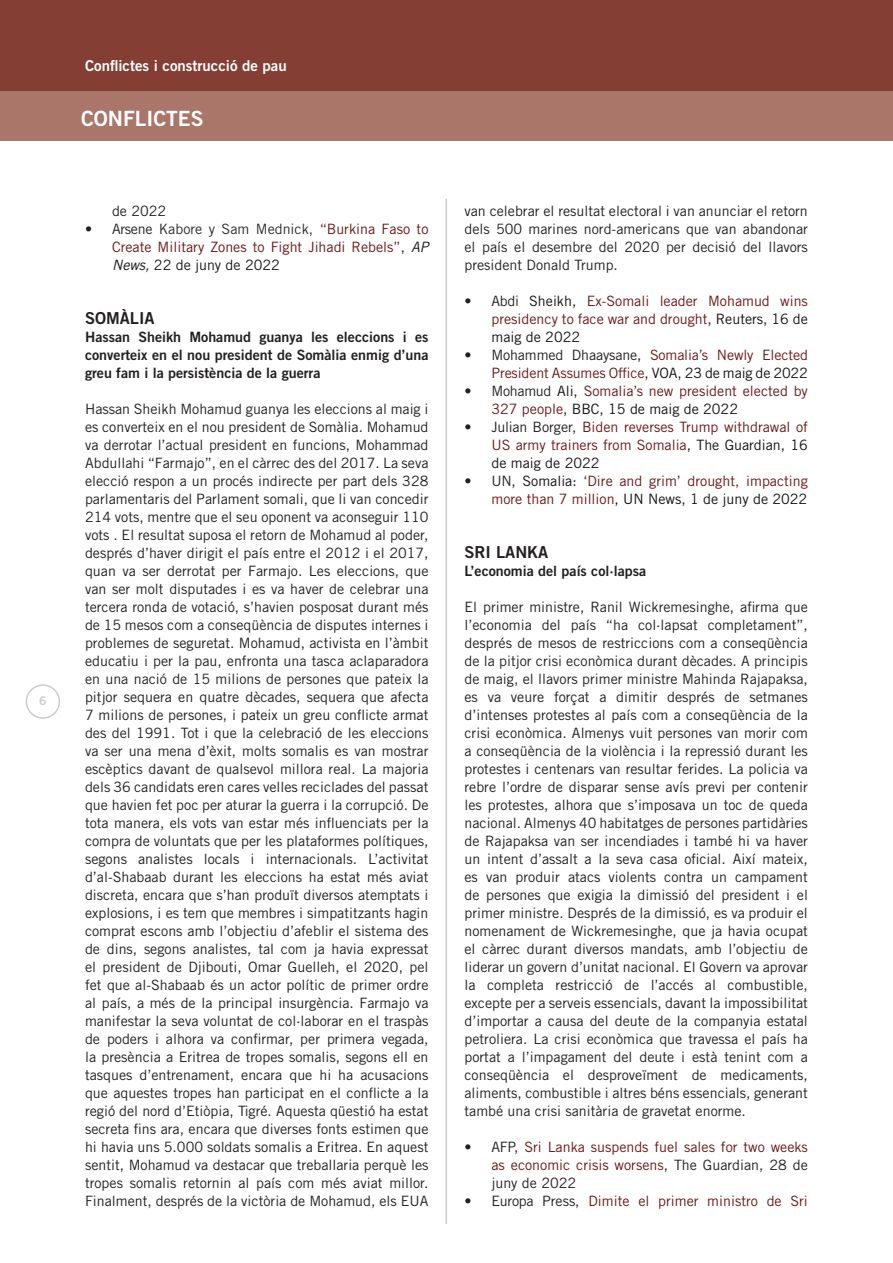
<style>
.page{position:relative;width:893px;height:1263px;background:#fff}
.page>*{position:absolute;margin:0;border:0;box-sizing:border-box;transform-origin:0 0}
.t1{font:21px "Trade Gothic LT Std Bd 2";color:#fff}
.t2{font:16.5px "Trade Gothic LT Std Bd 2";color:#231f20}
.t3{font:15px "Trade Gothic LT Std Bd 2";color:#fff}
.t4{font:14.25px/18px "Trade Gothic LT Std";color:#231f20;text-align:justify}
.t5{font:14.25px/18px "Trade Gothic LT Std";color:#6e1617;text-align:justify}
.t6{font:14.25px/18px "Trade Gothic LT Std Bd 2";color:#231f20;text-align:justify}
.t7{font:12px "Trade Gothic LT Std Bd 2";color:#ccc}
.s1{color:#231f20}
.s2{color:#2c2c2c}
.s3{color:#19161a}
.s4{font-style:italic;color:#19161a}
.s5{color:#121212}
</style>
<div class="page">
<div style="left:0;top:0;width:893px;height:91px;background:#843e34"></div>
<div style="left:0;top:91px;width:893px;height:49px;background:#aa7669"></div>
<div style="left:26px;top:684px;width:34px;height:35px;border:2px solid #ccc;border-radius:50%"></div>
<hr style="left:446px;top:199px;width:1px;height:1025px;background:#ccc">
<p class="t7" style="left:39px;top:693px;width:9px">6</p>
<p class="t3" style="left:85px;top:57px;width:203px">Conflictes i construcció de pau</p>
<p class="t1" style="left:81px;top:105px;width:124px">CONFLICTES</p>
<p class="t4" style="left:112px;top:202px;width:56px">de 2022</p>
<p class="t5" style="left:112px;top:220px;width:318px;text-indent:-27px"><span class="s1">• Arsene</span> <span class="s2">Kabore y Sam Mednick,</span> “Burkina Faso to Create Military Zones to Fight Jihadi Rebels”<span class="s3">,</span> <span class="s4">AP News,</span> <span class="s3">22 de juny de 2022</span></p>
<p class="t2" style="left:85px;top:308px;width:71px">SOMÀLIA</p>
<p class="t6" style="left:85px;top:328px;width:345px">Hassan Sheikh Mohamud guanya les eleccions i es converteix en el nou president de Somàlia enmig d’una greu fam i la persistència de la guerra</p>
<p class="t4" style="left:85px;top:400px;width:345px">Hassan Sheikh Mohamud guanya les eleccions al maig i es converteix en el nou president de Somàlia. Mohamud va derrotar l’actual president en funcions, Mohammad Abdullahi “Farmajo”, en el càrrec des del 2017. La seva elecció respon a un procés indirecte per part dels 328 parlamentaris del Parlament somali, que li van concedir 214 vots, mentre que el seu oponent va aconseguir 110 vots . El resultat suposa el retorn de Mohamud al poder, després d’haver dirigit el país entre el 2012 i el 2017, quan va ser derrotat per Farmajo. Les eleccions, que van ser molt disputades i es va haver de celebrar una tercera ronda de votació, s’havien posposat durant més de 15 mesos com a conseqüència de disputes internes i problemes de seguretat. Mohamud, activista en l’àmbit educatiu i per la pau, enfronta una tasca aclaparadora en una nació de 15 milions de persones que pateix la pitjor sequera en quatre dècades, sequera que afecta 7 milions de persones, i pateix un greu conflicte armat des del 1991. Tot i que la celebració de les eleccions va ser una mena d’èxit, molts somalis es van mostrar escèptics davant de qualsevol millora real. La majoria dels 36 candidats eren cares velles reciclades del passat que havien fet poc per aturar la guerra i la corrupció. De tota manera, els vots van estar més influenciats per la compra de voluntats que per les plataformes polítiques, segons analistes locals i internacionals. L’activitat d’al-Shabaab durant les eleccions ha estat més aviat discreta, encara que s’han produït diversos atemptats i explosions, i es tem que membres i simpatitzants hagin comprat escons amb l’objectiu d’afeblir el sistema des de dins, segons analistes, tal com ja havia expressat el president de Djibouti, Omar Guelleh, el 2020, pel fet que al-Shabaab és un actor polític de primer ordre al país, a més de la principal insurgència. Farmajo va manifestar la seva voluntat de col·laborar en el traspàs de poders i alhora va confirmar, per primera vegada, la presència a Eritrea de tropes somalis, segons ell en tasques d’entrenament, encara que hi ha acusacions que aquestes tropes han participat en el conflicte a la regió del nord d’Etiòpia, Tigré. Aquesta qüestió ha estat secreta fins ara, encara que diverses fonts estimen que hi havia uns 5.000 soldats somalis a Eritrea. En aquest sentit, Mohamud va destacar que treballaria perquè les tropes somalis retornin al país com més aviat millor.<br>Finalment, després de la victòria de Mohamud, els EUA</p>
<p class="t4" style="left:464px;top:202px;width:345px">van celebrar el resultat electoral i van anunciar el retorn dels 500 marines nord-americans que van abandonar el país el desembre del 2020 per decisió del llavors president Donald Trump.</p>
<p class="t5" style="left:491px;top:292px;width:318px;text-indent:-27px"><span class="s1">• Abdi</span> <span class="s5">Sheikh,</span> Ex-Somali leader Mohamud wins presidency to face war and drought<span class="s5">, Reuters, 16 de maig de 2022</span></p>
<p class="t5" style="left:464px;top:346px;width:345px;text-align:right"><span class="s1">• Mohammed Dhaaysane</span><span class="s5">,</span> Somalia’s Newly Elected<br>President Assumes Office<span class="s5">, VOA, 23 de maig de 2022</span></p>
<p class="t5" style="left:491px;top:382px;width:318px;text-indent:-27px"><span class="s1">• Mohamud</span> <span class="s5">Ali,</span> Somalia’s new president elected by<br>327 people<span class="s5">, BBC, 15 de maig de 2022</span></p>
<p class="t5" style="left:491px;top:418px;width:318px;text-indent:-27px"><span class="s1">• Julian Borger,</span> Biden reverses Trump withdrawal of US army trainers from Somalia<span class="s5">, The Guardian, 16 de maig de 2022</span></p>
<p class="t5" style="left:464px;top:472px;width:345px;text-align:right"><span class="s1">• UN</span><span class="s5">, Somalia:</span> ‘Dire and grim’ drought, impacting more than 7 million<span class="s5">, UN News, 1 de juny de 2022</span></p>
<p class="t2" style="left:464px;top:542px;width:85px">SRI LANKA</p>
<p class="t6" style="left:464px;top:562px;width:183px">L’economia del país col·lapsa</p>
<p class="t4" style="left:464px;top:598px;width:345px">El primer ministre, Ranil Wickremesinghe, afirma que l’economia del país “ha col·lapsat completament”, després de mesos de restriccions com a conseqüència de la pitjor crisi econòmica durant dècades. A principis de maig, el llavors primer ministre Mahinda Rajapaksa, es va veure forçat a dimitir després de setmanes d’intenses protestes al país com a conseqüència de la crisi econòmica. Almenys vuit persones van morir com a conseqüència de la violència i la repressió durant les protestes i centenars van resultar ferides. La policia va rebre l’ordre de disparar sense avís previ per contenir les protestes, alhora que s’imposava un toc de queda nacional. Almenys 40 habitatges de persones partidàries de Rajapaksa van ser incendiades i també hi va haver un intent d’assalt a la seva casa oficial. Així mateix, es van produir atacs violents contra un campament de persones que exigia la dimissió del president i el primer ministre. Després de la dimissió, es va produir el nomenament de Wickremesinghe, que ja havia ocupat el càrrec durant diversos mandats, amb l’objectiu de liderar un govern d’unitat nacional. El Govern va aprovar la completa restricció de l’accés al combustible, excepte per a serveis essencials, davant la impossibilitat d’importar a causa del deute de la companyia estatal petroliera. La crisi econòmica que travessa el país ha portat a l’impagament del deute i està tenint com a conseqüència el desproveïment de medicaments, aliments, combustible i altres béns essencials, generant també una crisi sanitària de gravetat enorme.</p>
<p class="t5" style="left:491px;top:1138px;width:318px;text-indent:-27px"><span class="s1">• AFP,</span> Sri Lanka suspends fuel sales for two weeks as economic crisis worsens<span class="s1">, The Guardian, 28 de juny de 2022</span></p>
<p class="t5" style="left:464px;top:1192px;width:345px"><span class="s1">• Europa Press,</span> Dimite el primer ministro de Sri</p>
</div>
